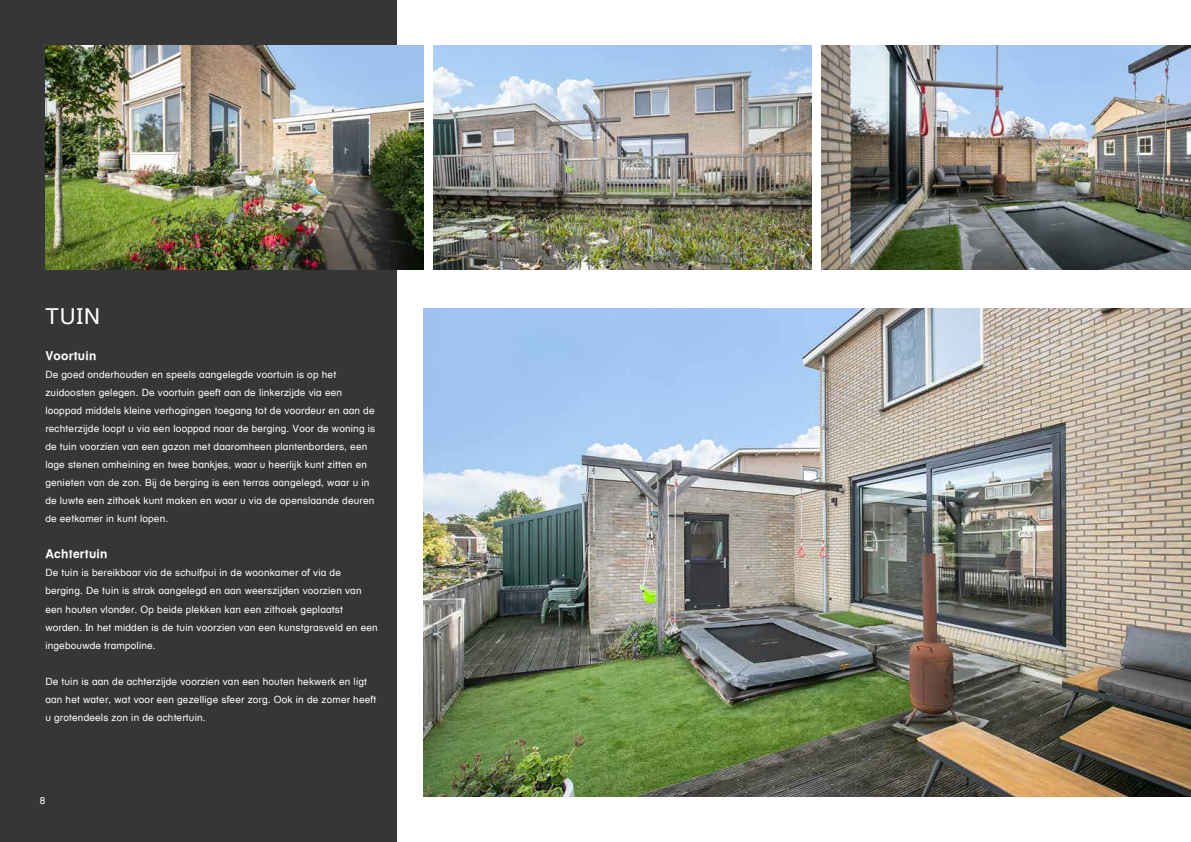
<style>
.page{position:relative;width:1191px;height:842px;background:#fff}
.page>*{position:absolute;margin:0;border:0;box-sizing:border-box;transform-origin:0 0}
.t1{font:22px "Helvetica W02 Textbook Rg";color:#fff}
.t2{font:700 12px "Helvetica Textbook LT";letter-spacing:.02em;color:#fff}
.t3{font:10px/18px "Helvetica W02 Textbook Rg";letter-spacing:.02em;color:#fff}
</style>
<div class="page">
<div style="left:0;top:0;width:397px;height:842px;background:#373636"></div>
<img style="left:45px;top:45px;width:378px;height:224px">
<img style="left:433px;top:45px;width:378px;height:224px">
<img style="left:423px;top:308px;width:768px;height:489px">
<img style="left:821px;top:45px;width:370px;height:224px">
<h1 class="t1" style="left:45px;top:302px;width:56px">TUIN</h1>
<p class="t2" style="left:45px;top:349px;width:53px">Voortuin</p>
<p class="t3" style="left:45px;top:366px;width:331px">De goed onderhouden en speels aangelegde voortuin is op het zuidoosten gelegen. De voortuin geeft aan de linkerzijde via een looppad middels kleine verhogingen toegang tot de voordeur en aan de rechterzijde loopt u via een looppad naar de berging. Voor de woning is de tuin voorzien van een gazon met daaromheen plantenborders, een lage stenen omheining en twee bankjes, waar u heerlijk kunt zitten en genieten van de zon. Bij de berging is een terras aangelegd, waar u in de luwte een zithoek kunt maken en waar u via de openslaande deuren de eetkamer in kunt lopen.</p>
<p class="t2" style="left:45px;top:547px;width:64px">Achtertuin</p>
<p class="t3" style="left:45px;top:564px;width:334px">De tuin is bereikbaar via de schuifpui in de woonkamer of via de berging. De tuin is strak aangelegd en aan weerszijden voorzien van een houten vlonder. Op beide plekken kan een zithoek geplaatst worden. In het midden is de tuin voorzien van een kunstgrasveld en een ingebouwde trampoline.</p>
<p class="t3" style="left:45px;top:672px;width:332px">De tuin is aan de achterzijde voorzien van een houten hekwerk en ligt aan het water, wat voor een gezellige sfeer zorg. Ook in de zomer heeft u grotendeels zon in de achtertuin.</p>
<p class="t3" style="left:40px;top:791px;width:7px">8</p>
</div>
